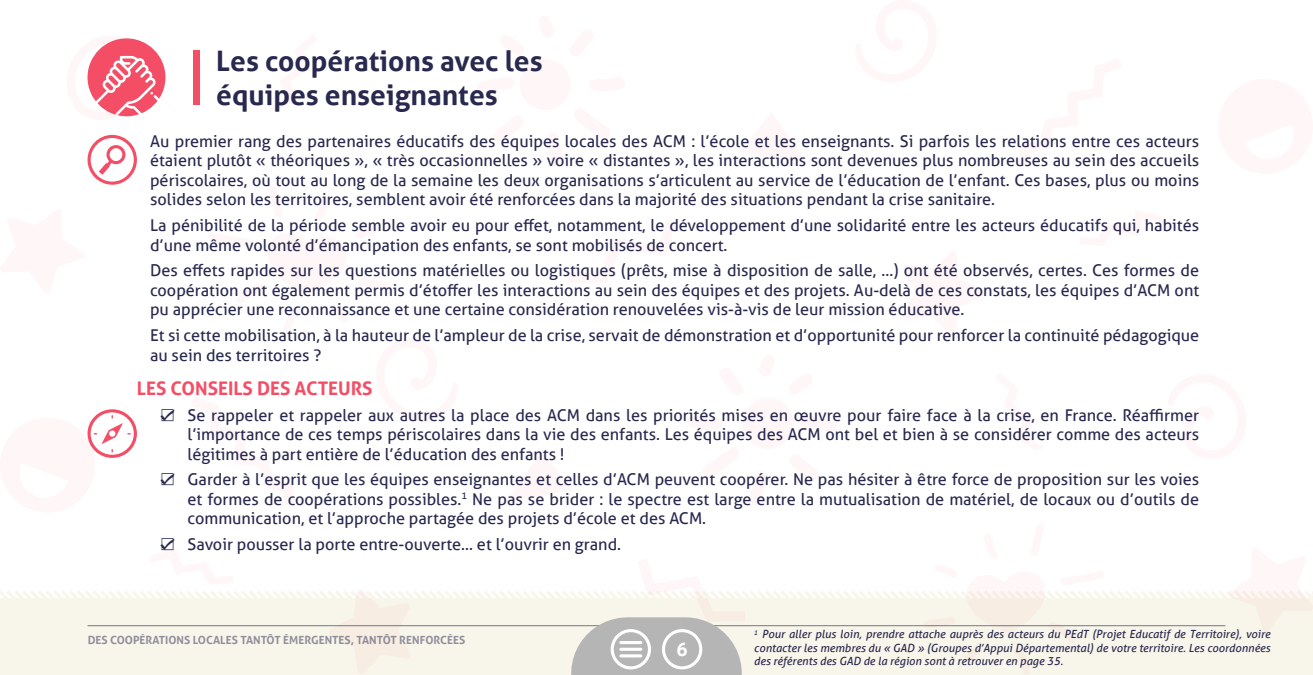
<style>
.page{position:relative;width:1313px;height:675px;background:#fff}
.page>*{position:absolute;margin:0;border:0;box-sizing:border-box;transform-origin:0 0}
.t1{font:700 28.12px/33.8px "Aller";color:#29294f}
.t2{font:700 18.75px "Aller";color:#f44e66}
.t3{font:700 18.75px "Aller";color:#fff}
.t4{font:16.25px/19.5px "Aller";color:#29294f;text-align:justify}
.t5{font:italic 11.25px/13.5px "Aller";color:#29294f;text-align:justify}
.t6{font:700 11.25px "Aller";color:#29294f}
.s1{font-family:"MS Gothic"}
</style>
<div class="page">
<svg style="left:0;top:591px;width:1312px;height:84px;background:#f4f1e7"></svg>
<div style="left:328px;top:590px;width:83px;height:85px;background:#f7f3e9"></div>
<svg style="left:1227px;top:590px;width:85px;height:43px;background:#f8f2e8"></svg>
<svg style="left:922px;top:616px;width:35px;height:12px"></svg>
<div style="left:965px;top:590px;width:139px;height:85px;background:#f8f5ea"></div>
<svg style="left:637px;top:590px;width:108px;height:32px"></svg>
<hr style="left:88px;top:625px;width:1137px;height:1px;background:#29294f">
<div style="left:627px;top:617px;width:58px;height:58px;background:#b5b5b5"></div>
<div style="left:662px;top:629px;width:40px;height:40px;border:3px solid #fff;border-radius:50%"></div>
<div style="left:610px;top:629px;width:41px;height:40px;border:3px solid #fff;border-radius:50%"></div>
<hr style="left:621px;top:641px;width:20px;height:3px;background:#fff">
<hr style="left:621px;top:648px;width:20px;height:3px;background:#fff">
<hr style="left:621px;top:654px;width:20px;height:3px;background:#fff">
<div style="left:88px;top:135px;width:49px;height:50px;border:3px solid #f44e66;border-radius:50%"></div>
<div style="left:106px;top:145px;width:19px;height:19px;border:3px solid #f44e66;border-radius:50%"></div>
<svg style="left:99px;top:157px;width:16px;height:18px"></svg>
<div style="left:193px;top:50px;width:7px;height:55px;background:#f44e66"></div>
<div style="left:87px;top:38px;width:78px;height:78px;background:#f44e66;border-radius:50%"></div>
<svg style="left:87px;top:38px;width:72px;height:79px"></svg>
<div style="left:88px;top:409px;width:49px;height:49px;border:3px solid #f44e66;border-radius:50%"></div>
<svg style="left:87px;top:411px;width:44px;height:47px"></svg>
<h1 class="t1" style="left:216px;top:44px;width:328px">Les coopérations avec les équipes enseignantes</h1>
<p class="t4" style="left:150px;top:131px;width:1050px">Au premier rang des partenaires éducatifs des équipes locales des ACM : l’école et les enseignants. Si parfois les relations entre ces acteurs étaient plutôt « théoriques », « très occasionnelles » voire « distantes », les interactions sont devenues plus nombreuses au sein des accueils périscolaires, où tout au long de la semaine les deux organisations s’articulent au service de l’éducation de l’enfant. Ces bases, plus ou moins solides selon les territoires, semblent avoir été renforcées dans la majorité des situations pendant la crise sanitaire.</p>
<p class="t4" style="left:150px;top:216px;width:1050px">La pénibilité de la période semble avoir eu pour effet, notamment, le développement d’une solidarité entre les acteurs éducatifs qui, habités d’une même volonté d’émancipation des enfants, se sont mobilisés de concert.</p>
<p class="t4" style="left:150px;top:261px;width:1050px">Des effets rapides sur les questions matérielles ou logistiques (prêts, mise à disposition de salle, …) ont été observés, certes. Ces formes de coopération ont également permis d’étoffer les interactions au sein des équipes et des projets. Au-delà de ces constats, les équipes d’ACM ont pu apprécier une reconnaissance et une certaine considération renouvelées vis-à-vis de leur mission éducative.</p>
<p class="t4" style="left:150px;top:326px;width:1050px">Et si cette mobilisation, à la hauteur de l’ampleur de la crise, servait de démonstration et d’opportunité pour renforcer la continuité pédagogique au sein des territoires ?</p>
<p class="t2" style="left:137px;top:377px;width:237px">LES CONSEILS DES ACTEURS</p>
<p class="t4" style="left:188px;top:405px;width:1013px;text-indent:-28px"><span class="s1">☑</span> Se rappeler et rappeler aux autres la place des ACM dans les priorités mises en œuvre pour faire face à la crise, en France. Réaffirmer l’importance de ces temps périscolaires dans la vie des enfants. Les équipes des ACM ont bel et bien à se considérer comme des acteurs légitimes à part entière de l’éducation des enfants !</p>
<p class="t4" style="left:187px;top:470px;width:1013px;text-indent:-28px"><span class="s1">☑</span> Garder à l’esprit que les équipes enseignantes et celles d’ACM peuvent coopérer. Ne pas hésiter à être force de proposition sur les voies et formes de coopérations possibles.<sup>1</sup> Ne pas se brider : le spectre est large entre la mutualisation de matériel, de locaux ou d’outils de communication, et l’approche partagée des projets d’école et des ACM.</p>
<p class="t4" style="left:159px;top:535px;width:463px"><span class="s1">☑</span> Savoir pousser la porte entre-ouverte… et l’ouvrir en grand.</p>
<p class="t6" style="left:88px;top:633px;width:379px">DES COOPÉRATIONS LOCALES TANTÔT ÉMERGENTES, TANTÔT RENFORCÉES</p>
<p class="t3" style="left:676px;top:638px;width:13px">6</p>
<p class="t5" style="left:754px;top:628px;width:518px"><sup>1</sup> Pour aller plus loin, prendre attache auprès des acteurs du PEdT (Projet Educatif de Territoire), voire contacter les membres du « GAD » (Groupes d’Appui Départemental) de votre territoire. Les coordonnées des référents des GAD de la région sont à retrouver en page 35.</p>
</div>
